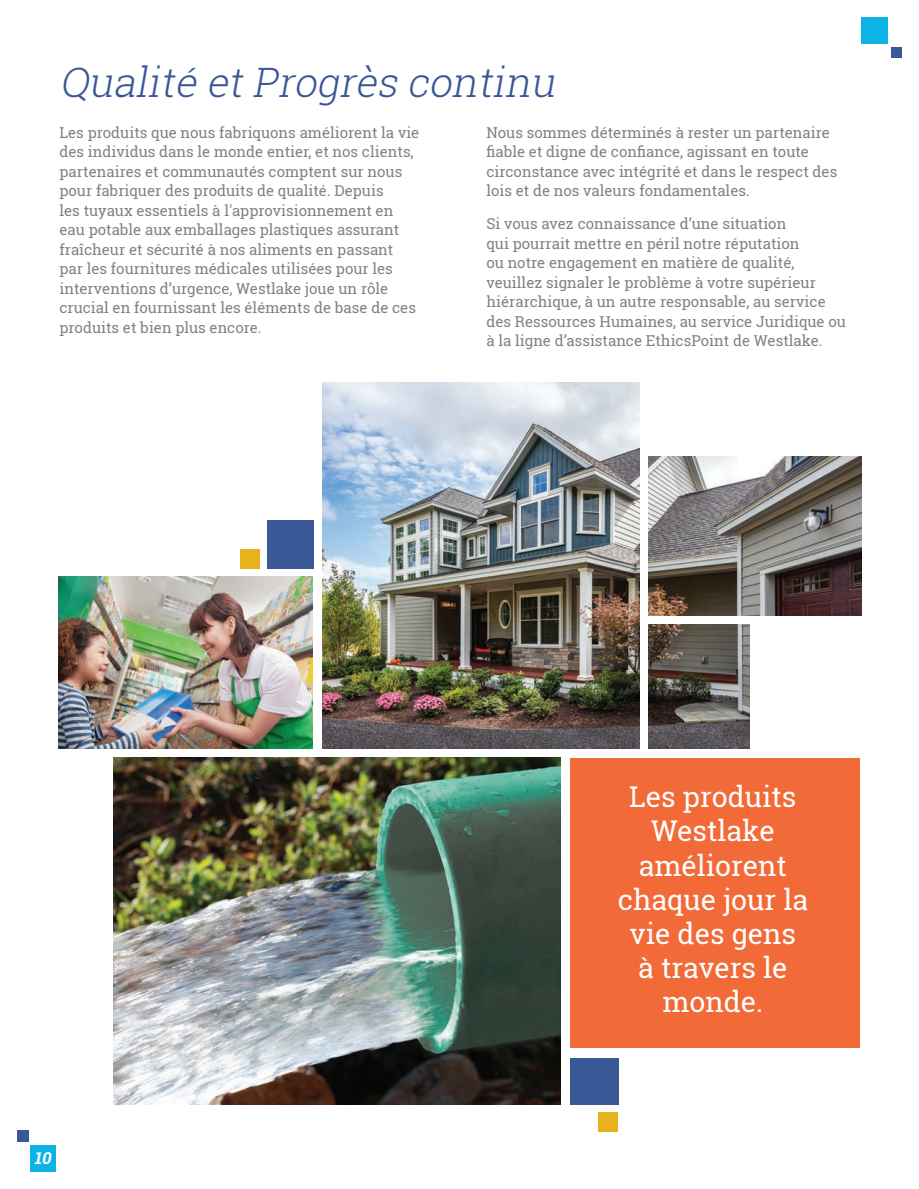
<style>
.page{position:relative;width:919px;height:1189px;background:#fff}
.page>*{position:absolute;margin:0;border:0;box-sizing:border-box;transform-origin:0 0}
.Sustain_Chapter_Head{font:italic 300 40.5px "Roboto Slab";color:#3a5896}
.Sustain_Body{font:28.5px/34.2px "Roboto Slab";color:#fff;text-align:center}
.t1{font:italic 700 16.5px "Roboto Slab";color:#fff}
.Sustain_Body-2{font:15px/19.5px "Roboto Slab";color:#808285}
</style>
<div class="page">
<div style="left:569px;top:757px;width:290px;height:290px;background:#f26a37"></div>
<img style="left:322px;top:382px;width:317px;height:366px">
<div style="left:267px;top:520px;width:46px;height:48px;background:#3a5896"></div>
<div style="left:240px;top:548px;width:19px;height:20px;background:#e8b11e"></div>
<img style="left:113px;top:757px;width:447px;height:346px">
<img style="left:58px;top:577px;width:254px;height:171px">
<img style="left:648px;top:456px;width:212px;height:159px">
<img style="left:648px;top:624px;width:101px;height:124px">
<div style="left:569px;top:1057px;width:49px;height:46px;background:#3a5896"></div>
<div style="left:598px;top:1111px;width:20px;height:20px;background:#e8b11e"></div>
<div style="left:30px;top:1144px;width:26px;height:27px;background:#0eb3e6"></div>
<div style="left:17px;top:1130px;width:11px;height:11px;background:#3a5896"></div>
<div style="left:861px;top:18px;width:26px;height:26px;background:#0eb3e6"></div>
<div style="left:890px;top:47px;width:11px;height:11px;background:#3a5896"></div>
<p class="Sustain_Chapter_Head" style="left:59px;top:54px;width:506px">Qualité etProgrès continu</p>
<p class="Sustain_Body-2" style="left:59px;top:122px;width:361px">Les produits que nous fabriquons améliorent la vie des individus dans le monde entier, et nos clients, partenaires et communautés comptent sur nous pour fabriquer des produits de qualité. Depuis<br>les tuyaux essentiels à l'approvisionnement en eau potable aux emballages plastiques assurant fraîcheur et sécurité à nos aliments en passant par les fournitures médicales utilisées pour les interventions d’urgence, Westlake joue un rôle crucial en fournissant les éléments de base de ces produits et bien plus encore.</p>
<p class="Sustain_Body-2" style="left:486px;top:122px;width:352px">Nous sommes déterminés à rester un partenaire fiable et digne de confiance, agissant en toute circonstance avec intégrité et dans le respect des lois et de nos valeurs fondamentales.</p>
<p class="Sustain_Body-2" style="left:486px;top:214px;width:361px">Si vous avez connaissance d’une situation<br>qui pourrait mettre en péril notre réputation<br>ou notre engagement en matière de qualité, veuillez signaler le problème à votre supérieur hiérarchique, à un autre responsable, au service des Ressources Humaines, au service Juridique ou à la ligne d’assistance EthicsPoint de Westlake.</p>
<p class="t1" style="left:34px;top:1146px;width:22px">10</p>
<p class="Sustain_Body" style="left:617px;top:779px;width:192px">Les produits<br>Westlake améliorent chaque jour la vie des gens<br>à travers le monde.</p>
</div>
